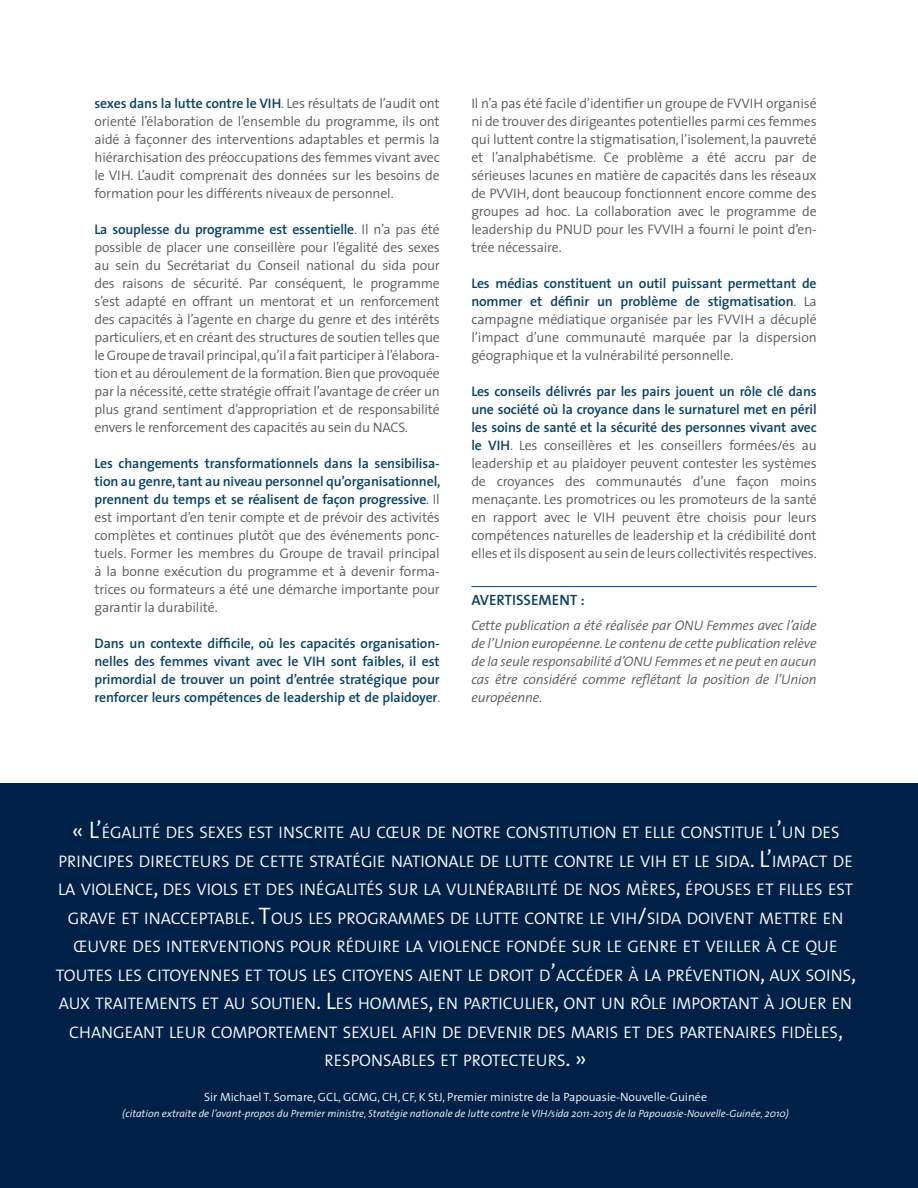
<style>
.page{position:relative;width:918px;height:1188px;background:#fff}
.page>*{position:absolute;margin:0;border:0;box-sizing:border-box;transform-origin:0 0}
.t1{font:300 16.8px/28.5px "The Sans";color:#fff;text-align:center}
.t2{font:15px "The Sans Semi Bold Caps";color:#054166}
.t3{font:300 13.8px/18px "The Sans";letter-spacing:-.01em;color:#57585a;text-align:justify}
.t4{font:italic 300 13.8px/18px "The Sans";letter-spacing:-.01em;color:#57585a;text-align:justify}
.t5{font:600 13.8px/18px "The Sans";letter-spacing:-.01em;color:#054166;text-align:justify}
.t6{font:300 12px "The Sans";color:#fff}
.t7{font:italic 300 10.5px "The Sans";color:#fff}
.s1{font-weight:600;color:#054166}
.s2{font-weight:300;color:#57585a}
.s3{font-size:24px}
</style>
<div class="page">
<div style="left:0;top:783px;width:918px;height:405px;background:#002147"></div>
<hr style="left:471px;top:586px;width:346px;height:1px;background:#054166">
<p class="t3" style="left:94px;top:94px;width:347px"><span class="s1">sexes dans la lutte contre le VIH</span>. Les résultats de l’audit ont orienté l’élaboration de l’ensemble du programme, ils ont aidé à façonner des interventions adaptables et permis la hiérarchisation des préoccupations des femmes vivant avec le VIH. L’audit comprenait des données sur les besoins de formation pour les différents niveaux de personnel.</p>
<p class="t3" style="left:94px;top:220px;width:347px"><span class="s1">La souplesse du programme est essentielle</span>. Il n’a pas été possible de placer une conseillère pour l’égalité des sexes au sein du Secrétariat du Conseil national du sida pour des raisons de sécurité. Par conséquent, le programme s’est adapté en offrant un mentorat et un renforcement des capacités à l’agente en charge du genre et des intérêts particuliers, et en créant des structures de soutien telles que le Groupe de travail principal, qu’il a fait participer à l’élabora&shy;tion et au déroulement de la formation. Bien que provoquée par la nécessité, cette stratégie offrait l’avantage de créer un plus grand sentiment d’appropriation et de responsabilité envers le renforcement des capacités au sein du NACS.</p>
<p class="t3" style="left:94px;top:454px;width:348px"><span class="s1">Les changements transformationnels dans la sensibilisa&shy;tion au genre, tant au niveau personnel qu’organisationnel, prennent du temps et se réalisent de façon progressive</span>. Il est important d’en tenir compte et de prévoir des activités complètes et continues plutôt que des événements ponc&shy;tuels. Former les membres du Groupe de travail principal à la bonne exécution du programme et à devenir forma&shy;trices ou formateurs a été une démarche importante pour garantir la durabilité.</p>
<p class="t5" style="left:94px;top:634px;width:347px">Dans un contexte difficile, où les capacités organisation&shy;nelles des femmes vivant avec le VIH sont faibles, il est primordial de trouver un point d’entrée stratégique pour renforcer leurs compétences de leadership et de plaidoyer<span class="s2">.</span></p>
<p class="t3" style="left:471px;top:94px;width:347px">Il n’a pas été facile d’identifier un groupe de FVVIH organisé ni de trouver des dirigeantes potentielles parmi ces femmes qui luttent contre la stigmatisation, l’isolement, la pauvreté et l’analphabétisme. Ce problème a été accru par de sérieuses lacunes en matière de capacités dans les réseaux de PVVIH, dont beaucoup fonctionnent encore comme des groupes ad hoc. La collaboration avec le programme de leadership du PNUD pour les FVVIH a fourni le point d’en&shy;trée nécessaire.</p>
<p class="t3" style="left:471px;top:274px;width:347px"><span class="s1">Les médias constituent un outil puissant permettant de nommer et définir un problème de stigmatisation</span>. La campagne médiatique organisée par les FVVIH a décuplé l’impact d’une communauté marquée par la dispersion géographique et la vulnérabilité personnelle.</p>
<p class="t3" style="left:471px;top:382px;width:347px"><span class="s1">Les conseils délivrés par les pairs jouent un rôle clé dans une société où la croyance dans le surnaturel met en péril les soins de santé et la sécurité des personnes vivant avec le VIH</span>. Les conseillères et les conseillers formées/és au leadership et au plaidoyer peuvent contester les systèmes de croyances des communautés d’une façon moins menaçante. Les promotrices ou les promoteurs de la santé en rapport avec le VIH peuvent être choisis pour leurs compétences naturelles de leadership et la crédibilité dont elles et ils disposent au sein de leurs collectivités respectives.</p>
<p class="t2" style="left:471px;top:587px;width:115px">AVERTISSEMENT :</p>
<p class="t4" style="left:471px;top:616px;width:347px">Cette publication a été réalisée par ONU Femmes avec l’aide de l’Union européenne. Le contenu de cette publication relève de la seule responsabilité d’ONU Femmes et ne peut en aucun cas être considéré comme reflétant la position de l’Union européenne.</p>
<p class="t1" style="left:56px;top:818px;width:802px"><span class="s3">« L’</span>ÉGALITÉ DES SEXES EST INSCRITE AU CŒUR DE NOTRE CONSTITUTION ET ELLE CONSTITUE L<span class="s3">’</span>UN DES PRINCIPES DIRECTEURS DE CETTE STRATÉGIE NATIONALE DE LUTTE CONTRE LE VIH ET LE SIDA<span class="s3">. L’</span>IMPACT DE LA VIOLENCE<span class="s3">,</span> DES VIOLS ET DES INÉGALITÉS SUR LA VULNÉRABILITÉ DE NOS MÈRES<span class="s3">,</span> ÉPOUSES ET FILLES EST GRAVE ET INACCEPTABLE<span class="s3">. T</span>OUS LES PROGRAMMES DE LUTTE CONTRE LE VIH<span class="s3">/</span>SIDA DOIVENT METTRE EN ŒUVRE DES INTERVENTIONS POUR RÉDUIRE LA VIOLENCE FONDÉE SUR LE GENRE ET VEILLER À CE QUE TOUTES LES CITOYENNES ET TOUS LES CITOYENS AIENT LE DROIT D<span class="s3">’</span>ACCÉDER À LA PRÉVENTION<span class="s3">,</span> AUX SOINS<span class="s3">, </span>AUX TRAITEMENTS ET AU SOUTIEN<span class="s3">. L</span>ES HOMMES<span class="s3">,</span> EN PARTICULIER<span class="s3">,</span> ONT UN RÔLE IMPORTANT À JOUER EN CHANGEANT LEUR COMPORTEMENT SEXUEL AFIN DE DEVENIR DES MARIS ET DES PARTENAIRES FIDÈLES<span class="s3">, </span>RESPONSABLES ET PROTECTEURS<span class="s3">. »</span></p>
<p class="t6" style="left:204px;top:1087px;width:504px">Sir Michael T. Somare, GCL, GCMG, CH, CF, K StJ, Premier ministre de la Papouasie-Nouvelle-Guinée</p>
<p class="t7" style="left:122px;top:1105px;width:668px">(citation extraite de l’avant-propos du Premier ministre, Stratégie nationale de lutte contre le VIH/sida 2011-2015 de la Papouasie-Nouvelle-Guinée, 2010)</p>
</div>
